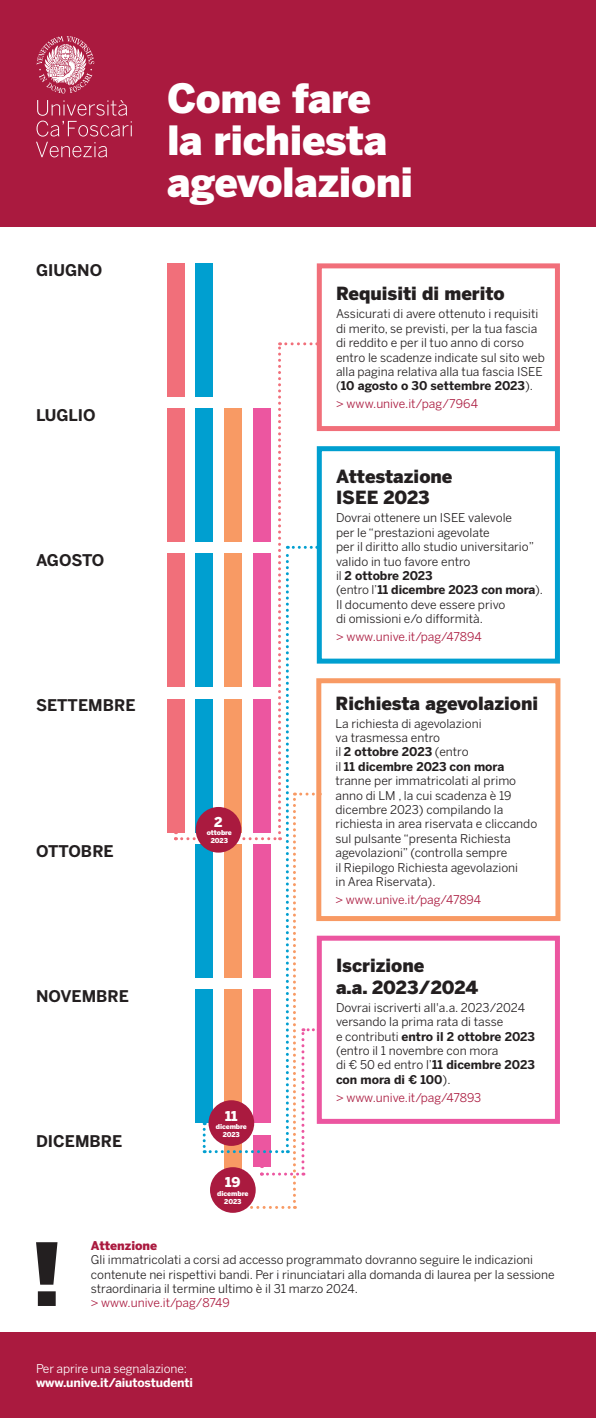
<style>
.page{position:relative;width:596px;height:1418px;background:#fff}
.page>*{position:absolute;margin:0;border:0;box-sizing:border-box;transform-origin:0 0}
.t1{font:900 40px/42px "Benton Sans";letter-spacing:-.01em;color:#fff}
.t2{font:900 18px/21.6px "Benton Sans";color:#231f20}
.t3{font:700 16px "Benton Sans";color:#231f20}
.t4{font:900 13.5px "Benton Sans";color:#fff}
.t5{font:12px/14.4px "Benton Sans";color:#231f20}
.t6{font:12px "Benton Sans";color:#aa1a3f}
.t7{font:700 12px "Benton Sans";letter-spacing:-.01em;color:#fff}
.t8{font:12px "Benton Sans";letter-spacing:-.01em;color:#fff}
.t9{font:900 12px "Benton Sans";color:#aa1a3f}
.t10{font:900 6.7px/8.1px "Benton Sans";letter-spacing:-.01em;color:#fff;text-align:center}
.s1{font-weight:700}
</style>
<div class="page">
<div style="left:0;top:0;width:595px;height:227px;background:#aa1a3f"></div>
<svg style="left:37px;top:36px;width:57px;height:58px"></svg>
<svg style="left:36px;top:100px;width:96px;height:57px"></svg>
<div style="left:0;top:1332px;width:595px;height:85px;background:#aa1a3f"></div>
<div style="left:167px;top:263px;width:17px;height:134px;background:#f16f7a"></div>
<div style="left:195px;top:263px;width:17px;height:134px;background:#009fd0"></div>
<div style="left:167px;top:408px;width:17px;height:134px;background:#f16f7a"></div>
<div style="left:167px;top:553px;width:17px;height:134px;background:#f16f7a"></div>
<div style="left:167px;top:698px;width:17px;height:134px;background:#f16f7a"></div>
<div style="left:316px;top:263px;width:243px;height:168px;border:5px solid #f16f7a"></div>
<div style="left:316px;top:446px;width:243px;height:217px;border:5px solid #009fd0"></div>
<div style="left:316px;top:678px;width:244px;height:243px;border:5px solid #f89a64"></div>
<div style="left:316px;top:935px;width:243px;height:188px;border:5px solid #ec56a0"></div>
<svg style="left:36px;top:1242px;width:21px;height:63px"></svg>
<svg style="left:174px;top:342px;width:146px;height:866px"></svg>
<div style="left:210px;top:1167px;width:45px;height:45px;background:#aa1a3f;border-radius:50%"></div>
<div style="left:208px;top:1100px;width:46px;height:45px;background:#aa1a3f;border-radius:50%"></div>
<div style="left:195px;top:807px;width:46px;height:45px;background:#aa1a3f;border-radius:50%"></div>
<h3 class="t3" style="left:36px;top:260px;width:68px">GIUGNO</h3>
<h3 class="t3" style="left:36px;top:405px;width:61px">LUGLIO</h3>
<h3 class="t3" style="left:36px;top:551px;width:70px">AGOSTO</h3>
<h3 class="t3" style="left:36px;top:696px;width:101px">SETTEMBRE</h3>
<h3 class="t3" style="left:36px;top:841px;width:79px">OTTOBRE</h3>
<h3 class="t3" style="left:36px;top:986px;width:94px">NOVEMBRE</h3>
<h3 class="t3" style="left:36px;top:1131px;width:88px">DICEMBRE</h3>
<h1 class="t1" style="left:167px;top:77px;width:247px">Come fare la richiesta agevolazioni</h1>
<h2 class="t2" style="left:336px;top:283px;width:170px">Requisiti di merito</h2>
<p class="t5" style="left:336px;top:307px;width:210px">Assicurati di avere ottenuto i requisiti di merito, se previsti, per la tua fascia di reddito e per il tuo anno di corso entro le scadenze indicate sul sito web alla pagina relativa alla tua fascia ISEE (<span class="s1">10 agosto o 30 settembre 2023</span>).</p>
<p class="t6" style="left:336px;top:397px;width:143px">&gt; www.unive.it/pag/7964</p>
<p class="t4" style="left:214px;top:814px;width:10px">2</p>
<p class="t10" style="left:207px;top:828px;width:27px">ottobre<br>2023</p>
<p class="t4" style="left:225px;top:1107px;width:14px">11</p>
<p class="t10" style="left:216px;top:1121px;width:33px">dicembre<br>2023</p>
<p class="t4" style="left:225px;top:1174px;width:17px">19</p>
<p class="t10" style="left:217px;top:1188px;width:33px">dicembre<br>2023</p>
<h2 class="t2" style="left:336px;top:465px;width:118px">Attestazione<br>ISEE 2023</h2>
<p class="t5" style="left:336px;top:510px;width:208px">Dovrai ottenere un ISEE valevole<br>per le “prestazioni agevolate<br>per il diritto allo studio universitario” valido in tuo favore entro<br>il <span class="s1">2 ottobre 2023<br></span>(entro l’<span class="s1">11 dicembre 2023 con mora</span>).<br>Il documento deve essere privo<br>di omissioni e/o difformità.</p>
<p class="t6" style="left:336px;top:630px;width:147px">&gt; www.unive.it/pag/47894</p>
<h2 class="t2" style="left:335px;top:692px;width:204px">Richiesta agevolazioni</h2>
<p class="t5" style="left:335px;top:716px;width:203px">La richiesta di agevolazioni<br>va trasmessa entro<br>il <span class="s1">2 ottobre 2023</span> (entro<br>il <span class="s1">11 dicembre 2023 con mora </span>tranne per immatricolati al primo anno di LM , la cui scadenza è 19 dicembre 2023) compilando la richiesta in area riservata e cliccando sul pulsante “presenta Richiesta agevolazioni” (controlla sempre<br>il Riepilogo Richiesta agevolazioni<br>in Area Riservata).</p>
<p class="t6" style="left:335px;top:892px;width:147px">&gt; www.unive.it/pag/47894</p>
<h2 class="t2" style="left:336px;top:954px;width:143px">Iscrizione<br>a.a. 2023/2024</h2>
<p class="t5" style="left:336px;top:1000px;width:200px">Dovrai iscriverti all'a.a. 2023/2024 versando la prima rata di tasse<br>e contributi <span class="s1">entro il 2 ottobre 2023 </span>(entro il 1 novembre con mora<br>di € 50 ed entro l’<span class="s1">11 dicembre 2023 con mora di € 100</span>).</p>
<p class="t6" style="left:336px;top:1090px;width:147px">&gt; www.unive.it/pag/47893</p>
<p class="t9" style="left:91px;top:1238px;width:68px">Attenzione</p>
<p class="t5" style="left:91px;top:1252px;width:465px">Gli immatricolati a corsi ad accesso programmato dovranno seguire le indicazioni contenute nei rispettivi bandi. Per i rinunciatari alla domanda di laurea per la sessione straordinaria il termine ultimo è il 31 marzo 2024.</p>
<p class="t6" style="left:91px;top:1295px;width:140px">&gt; www.unive.it/pag/8749</p>
<p class="t8" style="left:36px;top:1361px;width:152px">Per aprire una segnalazione:</p>
<p class="t7" style="left:36px;top:1375px;width:158px">www.unive.it/aiutostudenti</p>
</div>
